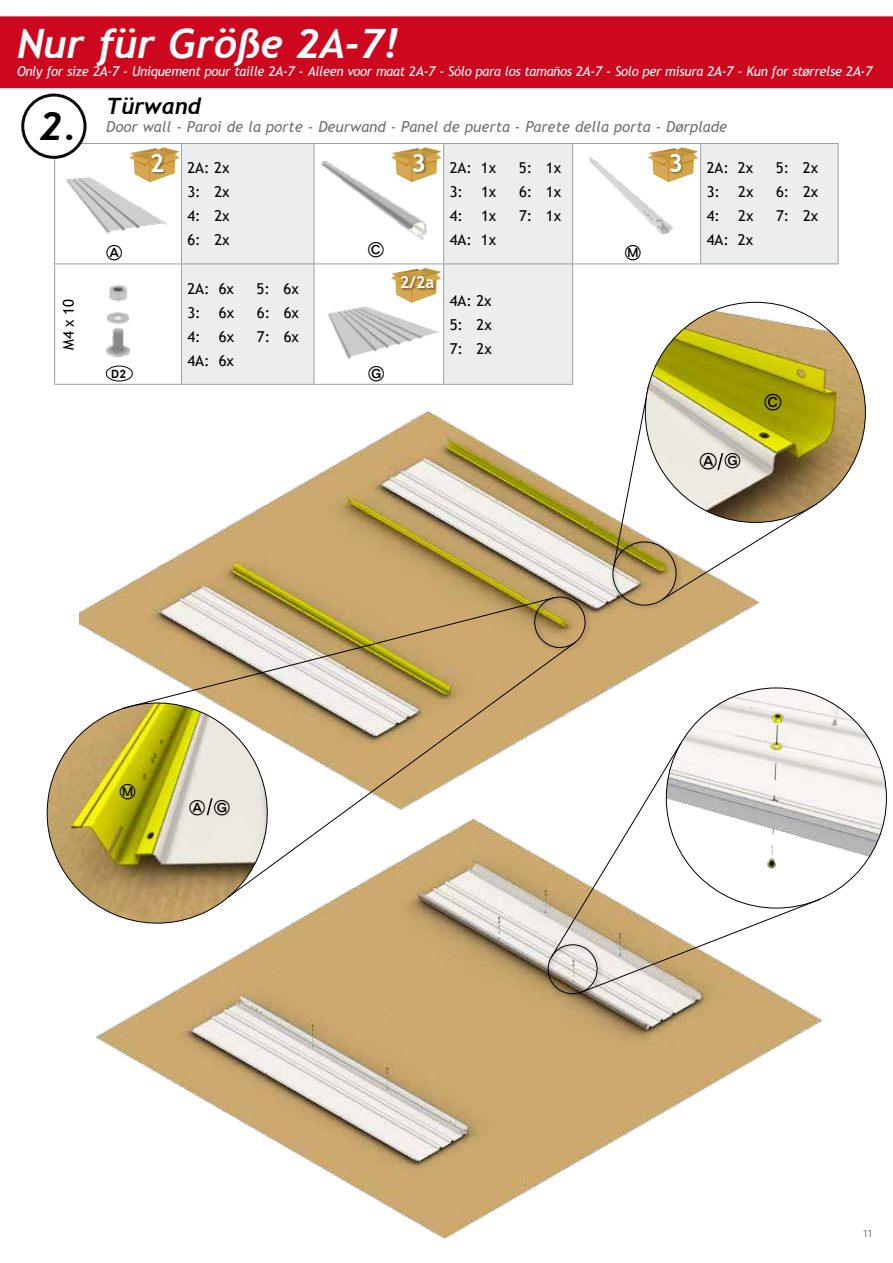
<style>
.page{position:relative;width:893px;height:1263px;background:#fff}
.page>*{position:absolute;margin:0;border:0;box-sizing:border-box;transform-origin:0 0}
.t1{font:italic 700 40.5px "Trebuchet";color:#fff}
.t2{font:italic 700 39px "Trebuchet";color:#000}
.t3{font:700 25.05px "Trebuchet MS";color:#fff}
.t4{font:italic 700 22.5px "Trebuchet";color:#000}
.t5{font:19.5px "Bundesbahn Pi 3";color:#000}
.t6{font:18px "Bundesbahn Pi 3";color:#000}
.t7{font:700 16.5px "Trebuchet MS";color:#fff}
.t8{font:15px/24px "Trebuchet MS";color:#000;text-align:justify}
.t9{font:italic 15px "Trebuchet MS";color:#707172}
.t10{font:italic 13.5px "Trebuchet MS";letter-spacing:-.02em;color:#fff;scale:.96 1}
.t11{font:300 13.5px "The Sans";color:#707172}
.t12{font:700 11.4px "Arial";color:#000}
.s1{font-size:18px}
</style>
<div class="page">
<img style="left:55px;top:144px;width:126px;height:120px">
<img style="left:79px;top:370px;width:679px;height:356px">
<img style="left:96px;top:727px;width:729px;height:513px">
<div style="left:531px;top:594px;width:60px;height:60px;background:#000;opacity:.75"></div>
<svg style="left:533px;top:595px;width:53px;height:54px;background:#b0945c"></svg>
<svg style="left:46px;top:687px;width:237px;height:252px"></svg>
<div style="left:545px;top:942px;width:58px;height:58px;background:#000;opacity:.75"></div>
<img style="left:666px;top:688px;width:220px;height:220px;border-radius:110px">
<svg style="left:551px;top:742px;width:270px;height:251px"></svg>
<div style="left:609px;top:538px;width:73px;height:73px;background:#000;opacity:.75"></div>
<svg style="left:182px;top:144px;width:656px;height:240px;fill:#eceded"></svg>
<hr style="left:54px;top:143px;width:127px;height:1px;background:#9c9e9f">
<hr style="left:54px;top:144px;width:1px;height:120px;background:#9c9e9f">
<hr style="left:181px;top:143px;width:133px;height:1px;background:#9c9e9f">
<hr style="left:181px;top:144px;width:1px;height:120px;background:#9c9e9f">
<hr style="left:314px;top:143px;width:130px;height:1px;background:#9c9e9f">
<hr style="left:314px;top:144px;width:1px;height:120px;background:#9c9e9f">
<hr style="left:444px;top:143px;width:129px;height:1px;background:#9c9e9f">
<hr style="left:443px;top:144px;width:1px;height:120px;background:#9c9e9f">
<hr style="left:573px;top:143px;width:128px;height:1px;background:#9c9e9f">
<hr style="left:572px;top:144px;width:1px;height:120px;background:#9c9e9f">
<hr style="left:701px;top:143px;width:137px;height:1px;background:#9c9e9f">
<hr style="left:700px;top:144px;width:1px;height:120px;background:#9c9e9f">
<hr style="left:838px;top:144px;width:1px;height:120px;background:#9c9e9f">
<hr style="left:54px;top:264px;width:1px;height:120px;background:#9c9e9f">
<hr style="left:181px;top:264px;width:133px;height:1px;background:#9c9e9f">
<hr style="left:181px;top:264px;width:1px;height:120px;background:#9c9e9f">
<hr style="left:54px;top:384px;width:127px;height:1px;background:#9c9e9f">
<hr style="left:181px;top:384px;width:133px;height:1px;background:#9c9e9f">
<hr style="left:314px;top:264px;width:130px;height:1px;background:#9c9e9f">
<hr style="left:314px;top:264px;width:1px;height:120px;background:#9c9e9f">
<hr style="left:444px;top:264px;width:129px;height:1px;background:#9c9e9f">
<hr style="left:573px;top:264px;width:128px;height:1px;background:#9c9e9f">
<hr style="left:701px;top:264px;width:137px;height:1px;background:#9c9e9f">
<hr style="left:443px;top:264px;width:1px;height:120px;background:#9c9e9f">
<hr style="left:572px;top:264px;width:1px;height:120px;background:#9c9e9f">
<hr style="left:314px;top:384px;width:130px;height:1px;background:#9c9e9f">
<hr style="left:444px;top:384px;width:129px;height:1px;background:#9c9e9f">
<svg style="left:129px;top:147px;width:51px;height:35px"></svg>
<div style="left:151px;top:154px;width:16px;height:21px;background:#000;opacity:.4"></div>
<svg style="left:391px;top:147px;width:51px;height:35px"></svg>
<div style="left:413px;top:154px;width:14px;height:21px;background:#000;opacity:.4"></div>
<svg style="left:648px;top:147px;width:51px;height:35px"></svg>
<div style="left:670px;top:154px;width:14px;height:21px;background:#000;opacity:.4"></div>
<div style="left:23px;top:95px;width:62px;height:62px;background:#fff;border-radius:50%"></div>
<div style="left:21px;top:94px;width:66px;height:65px;border:3px solid #0a0a0b;border-radius:50%"></div>
<img style="left:54px;top:264px;width:127px;height:106px">
<div style="left:106px;top:366px;width:27px;height:15px;border:1px solid #000;border-radius:50%"></div>
<img style="left:645px;top:302px;width:220px;height:220px;border-radius:110px">
<img style="left:316px;top:264px;width:129px;height:100px">
<svg style="left:391px;top:268px;width:50px;height:35px"></svg>
<img style="left:123px;top:597px;width:431px;height:112px">
<svg style="left:228px;top:641px;width:348px;height:257px"></svg>
<div style="left:0;top:16px;width:893px;height:72px;background:#cd071e"></div>
<div style="left:400px;top:276px;width:37px;height:15px;background:#000;opacity:.4"></div>
<svg style="left:206px;top:796px;width:8px;height:21px"></svg>
<svg style="left:612px;top:385px;width:206px;height:221px"></svg>
<h1 class="t1" style="left:17px;top:18px;width:383px">Nur für Größe 2A-7!</h1>
<p class="t10" style="left:17px;top:63px;width:892px">Only for size 2A-7 - Uniquement pour taille 2A-7 - Alleen voor maat 2A-7 - Sólo para los tamaños 2A-7 - Solo per misura 2A-7 - Kun for størrelse 2A-7</p>
<h3 class="t4" style="left:106px;top:92px;width:96px">Türwand</h3>
<p class="t9" style="left:106px;top:118px;width:622px">Door wall - Paroi de la porte - Deurwand - Panel de puerta - Parete della porta - Dørplade</p>
<h2 class="t2" style="left:40px;top:101px;width:39px">2.</h2>
<p class="t8" style="left:56px;top:350px;width:52px;rotate:-90deg">M4 x 10</p>
<h3 class="t3" style="left:150px;top:148px;width:16px">2</h3>
<h3 class="t3" style="left:411px;top:148px;width:16px">3</h3>
<h3 class="t3" style="left:668px;top:148px;width:16px">3</h3>
<p class="t8" style="left:187px;top:156px;width:44px">2A: 2x 3: 2x 4: 2x 6: 2x</p>
<p class="t8" style="left:450px;top:156px;width:48px">2A: 1x</p>
<p class="t8" style="left:519px;top:156px;width:44px">5: 1x</p>
<p class="t8" style="left:450px;top:180px;width:48px">3: 1x</p>
<p class="t8" style="left:519px;top:180px;width:44px">6: 1x</p>
<p class="t8" style="left:450px;top:204px;width:48px">4: 1x</p>
<p class="t8" style="left:519px;top:204px;width:44px">7: 1x</p>
<p class="t8" style="left:450px;top:228px;width:48px">4A: 1x</p>
<p class="t6" style="left:368px;top:242px;width:18px">C</p>
<p class="t6" style="left:106px;top:245px;width:18px">A</p>
<p class="t6" style="left:624px;top:245px;width:18px">M</p>
<p class="t12" style="left:111px;top:366px;width:16px">D2</p>
<p class="t8" style="left:187px;top:276px;width:48px">2A: 6x</p>
<p class="t8" style="left:257px;top:276px;width:44px">5: 6x</p>
<p class="t8" style="left:187px;top:300px;width:48px">3: 6x</p>
<p class="t8" style="left:257px;top:300px;width:44px">6: 6x</p>
<p class="t8" style="left:187px;top:324px;width:48px">4: 6x</p>
<p class="t8" style="left:257px;top:324px;width:44px">7: 6x</p>
<p class="t8" style="left:187px;top:348px;width:48px">4A: 6x</p>
<p class="t6" style="left:368px;top:365px;width:18px">G</p>
<p class="t7" style="left:400px;top:272px;width:36px">2/2a</p>
<p class="t8" style="left:450px;top:288px;width:44px">4A: 2x 5: 2x 7: 2x</p>
<p class="t8" style="left:707px;top:156px;width:48px">2A: 2x</p>
<p class="t8" style="left:776px;top:156px;width:44px">5: 2x</p>
<p class="t8" style="left:707px;top:180px;width:48px">3: 2x</p>
<p class="t8" style="left:776px;top:180px;width:44px">6: 2x</p>
<p class="t8" style="left:707px;top:204px;width:48px">4: 2x</p>
<p class="t8" style="left:776px;top:204px;width:44px">7: 2x</p>
<p class="t8" style="left:707px;top:228px;width:48px">4A: 2x</p>
<h3 class="t5" style="left:699px;top:453px;width:44px">A <span class="s1">G</span></h3>
<h3 class="t5" style="left:764px;top:393px;width:20px">C</h3>
<p class="t6" style="left:119px;top:783px;width:18px">M</p>
<p class="t6" style="left:189px;top:799px;width:43px">A G</p>
<p class="t11" style="left:863px;top:1221px;width:11px">11</p>
</div>
